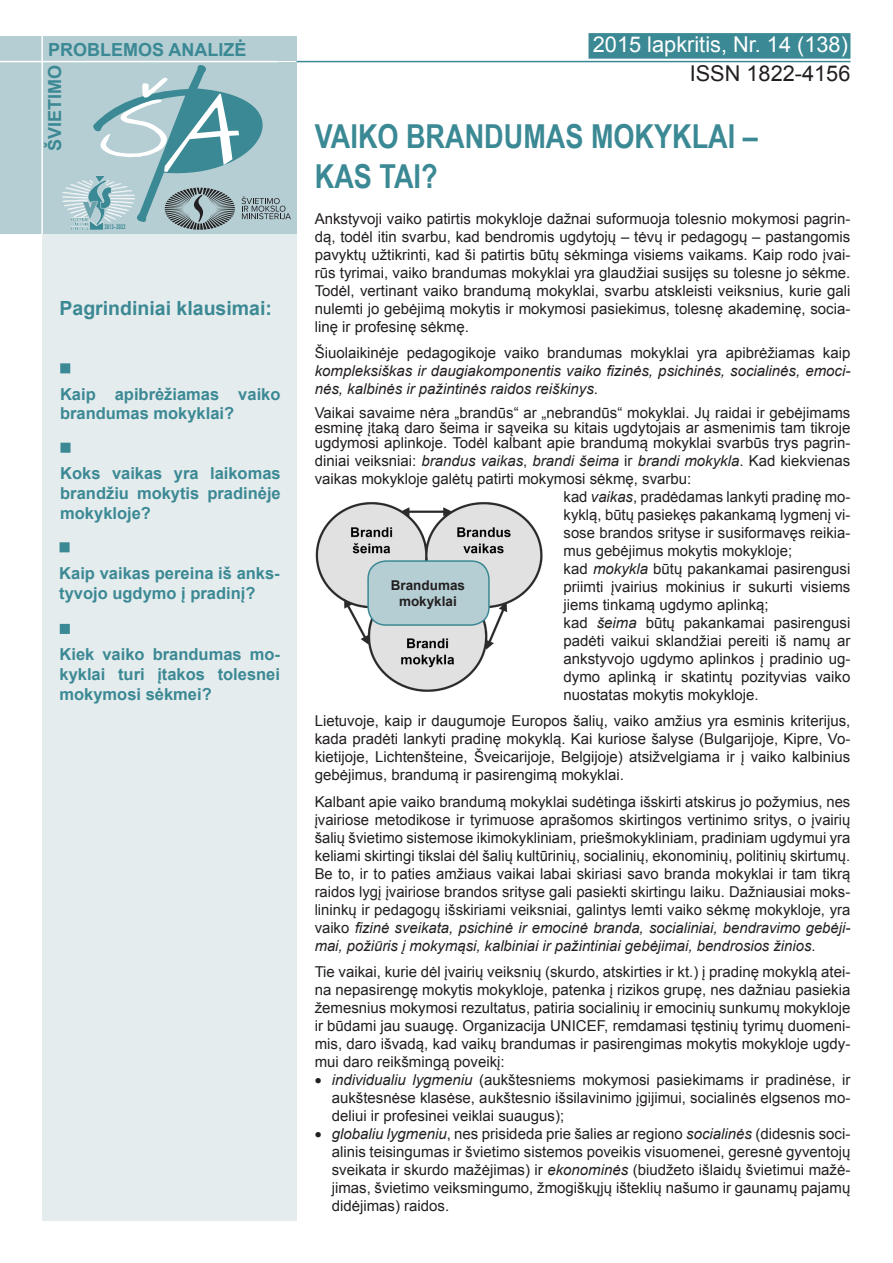
<style>
.page{position:relative;width:893px;height:1263px;background:#fff}
.page>*{position:absolute;margin:0;border:0;box-sizing:border-box;transform-origin:0 0}
.t1{font:700 33px/39.6px "Arial Narrow";color:#3b8994}
.t2{font:21.75px "Arial";color:#fff}
.t3{font:21.75px "Arial";color:#231f20}
.t4{font:700 19.5px "Arial";color:#3b8994}
.t5{font:700 18px "Arial";color:#3b8994}
.A_BODY{font:700 16.5px/19.8px "Arial";color:#3b8994}
.A_BODY-2{font:15px/18px "Arial";color:#231f20;text-align:justify}
.A_BODY-3{font:italic 15px/18px "Arial";color:#231f20;text-align:justify}
.Pa12{font:700 13.5px "Arial";color:#231f20}
.Default{font:700 13.5px "Arial";color:#231f20}
.t6{font:700 6.75px "Gill Sans";letter-spacing:-.025em;color:#3b8994;scale:.67 1}
.s1{font-weight:400}
.s2{font-style:normal}
.s3{font-style:italic}
</style>
<div class="page">
<div style="left:43px;top:218px;width:254px;height:1002px;background:#e5ecee"></div>
<div style="left:0;top:37px;width:297px;height:197px;background:#b5ced3"></div>
<hr style="left:41px;top:4px;width:2px;height:230px;background:#fff">
<hr style="left:278px;top:61px;width:572px;height:1px;background:#3b8994">
<div style="left:588px;top:33px;width:262px;height:26px;background:#3b8994;border:2px solid #3b8994"></div>
<hr style="left:0;top:61px;width:297px;height:1px;background:#fff">
<div style="left:60px;top:363px;width:10px;height:10px;background:#3b8994;border:2px solid #3b8994"></div>
<div style="left:60px;top:542px;width:10px;height:10px;background:#3b8994;border:2px solid #3b8994"></div>
<div style="left:60px;top:443px;width:11px;height:10px;background:#3b8994;border:2px solid #3b8994"></div>
<div style="left:60px;top:624px;width:10px;height:10px;background:#3b8994;border:2px solid #3b8994"></div>
<svg style="left:93px;top:65px;width:198px;height:165px"></svg>
<div style="left:103px;top:224px;width:24px;height:6px;background:#b5ced3"></div>
<img style="left:315px;top:502px;width:228px;height:190px">
<div style="left:368px;top:561px;width:121px;height:64px;background:#b5ced3;border-radius:18px"></div>
<div style="left:367px;top:560px;width:123px;height:66px;border:2px solid #3b8994;border-radius:18px"></div>
<p class="t5" style="left:48px;top:38px;width:200px">PROBLEMOS ANALIZĖ</p>
<p class="t5" style="left:43px;top:151px;width:88px;rotate:-90deg">ŠVIETIMO</p>
<p class="t6" style="left:104px;top:223px;width:33px">2013<span class="s1">–</span>2022</p>
<p class="t4" style="left:60px;top:295px;width:214px">Pagrindiniai klausimai:</p>
<p class="A_BODY" style="left:60px;top:384px;width:222px">Kaip apibrėžiamas vaiko brandumas mokyklai?</p>
<p class="A_BODY" style="left:60px;top:464px;width:222px;text-align:justify">Koks vaikas yra laikomas brandžiu mokytis pradinėje mokykloje?</p>
<p class="A_BODY" style="left:59px;top:564px;width:222px">Kaip vaikas pereina iš anks&shy;tyvojo ugdymo į pradinį?</p>
<p class="A_BODY" style="left:60px;top:645px;width:222px;text-align:justify">Kiek vaiko brandumas mo&shy;kyklai turi įtakos tolesnei mokymosi sėkmei?</p>
<p class="t2" style="left:593px;top:30px;width:257px">2015 lapkritis, Nr. 14 (138)</p>
<p class="t3" style="left:690px;top:59px;width:162px">ISSN 1822-4156</p>
<p class="t1" style="left:315px;top:115px;width:444px">VAIKO BRANDUMAS MOKYKLAI –<br>KAS TAI?</p>
<p class="A_BODY-2" style="left:315px;top:210px;width:537px">Ankstyvoji vaiko patirtis mokykloje dažnai suformuoja tolesnio mokymosi pagrin&shy;dą, todėl itin svarbu, kad bendromis ugdytojų – tėvų ir pedagogų – pastangomis pavyktų užtikrinti, kad ši patirtis būtų sėkminga visiems vaikams. Kaip rodo įvai&shy;rūs tyrimai, vaiko brandumas mokyklai yra glaudžiai susijęs su tolesne jo sėkme.<br>Todėl, vertinant vaiko brandumą mokyklai, svarbu atskleisti veiksnius, kurie gali nulemti jo gebėjimą mokytis ir mokymosi pasiekimus, tolesnę akademinę, socia&shy;linę ir profesinę sėkmę.</p>
<p class="A_BODY-3" style="left:315px;top:344px;width:537px"><span class="s2">Šiuolaikinėje pedagogikoje vaiko brandumas mokyklai yra apibrėžiamas kaip </span>kompleksiškas ir daugiakomponentis vaiko fizinės, psichinės, socialinės, emoci&shy;nės, kalbinės ir pažintinės raidos reiškinys<span class="s2">.</span></p>
<p class="A_BODY-2" style="left:315px;top:405px;width:537px;line-height:15px">Vaikai savaime nėra „brandūs“ ar „nebrandūs“ mokyklai. Jų raidai ir gebėjimams esminę įtaką daro šeima ir sąveika su kitais ugdytojais ar asmenimis tam tikroje ugdymosi aplinkoje. Todėl kalbant apie brandumą mokyklai svarbūs trys pagrin-</p>
<p class="A_BODY-2" style="left:315px;top:452px;width:537px">diniai veiksniai: <span class="s3">brandus vaikas</span>, <span class="s3">brandi šeima</span> ir <span class="s3">brandi mokykla</span>. Kad kiekvienas vaikas mokykloje galėtų patirti mokymosi sėkmę, svarbu:</p>
<p class="A_BODY-2" style="left:564px;top:488px;width:288px">kad <span class="s3">vaikas</span>, pradėdamas lankyti pradinę mo&shy;kyklą, būtų pasiekęs pakankamą lygmenį vi&shy;sose brandos srityse ir susiformavęs reikia&shy;mus gebėjimus mokytis mokykloje;</p>
<p class="A_BODY-2" style="left:564px;top:560px;width:288px">kad <span class="s3">mokykla</span> būtų pakankamai pasirengusi priimti įvairius mokinius ir sukurti visiems jiems tinkamą ugdymo aplinką;</p>
<p class="A_BODY-2" style="left:564px;top:614px;width:288px">kad <span class="s3">šeima</span> būtų pakankamai pasirengusi padėti vaikui sklandžiai pereiti iš namų ar ankstyvojo ugdymo aplinkos į pradinio ug&shy;dymo aplinką ir skatintų pozityvias vaiko nuostatas mokytis mokykloje.</p>
<p class="A_BODY-2" style="left:315px;top:712px;width:537px">Lietuvoje, kaip ir daugumoje Europos šalių, vaiko amžius yra esminis kriterijus, kada pradėti lankyti pradinę mokyklą. Kai kuriose šalyse (Bulgarijoje, Kipre, Vo&shy;kietijoje, Lichtenšteine, Šveicarijoje, Belgijoje) atsižvelgiama ir į vaiko kalbinius gebėjimus, brandumą ir pasirengimą mokyklai.</p>
<p class="A_BODY-2" style="left:315px;top:793px;width:537px">Kalbant apie vaiko brandumą mokyklai sudėtinga išskirti atskirus jo požymius, nes įvairiose metodikose ir tyrimuose aprašomos skirtingos vertinimo sritys, o įvairių šalių švietimo sistemose ikimokykliniam, priešmokykliniam, pradiniam ugdymui yra keliami skirtingi tikslai dėl šalių kultūrinių, socialinių, ekonominių, politinių skirtumų.<br>Be to, ir to paties amžiaus vaikai labai skiriasi savo branda mokyklai ir tam tikrą raidos lygį įvairiose brandos srityse gali pasiekti skirtingu laiku. Dažniausiai moks&shy;lininkų ir pedagogų išskiriami veiksniai, galintys lemti vaiko sėkmę mokykloje, yra vaiko <span class="s3">fizinė sveikata, psichinė ir emocinė branda, socialiniai, bendravimo gebėji&shy;mai, požiūris į mokymąsi, kalbiniai ir pažintiniai gebėjimai, bendrosios žinios</span>.</p>
<p class="A_BODY-2" style="left:315px;top:963px;width:537px">Tie vaikai, kurie dėl įvairių veiksnių (skurdo, atskirties ir kt.) į pradinę mokyklą atei&shy;na nepasirengę mokytis mokykloje, patenka į rizikos grupę, nes dažniau pasiekia žemesnius mokymosi rezultatus, patiria socialinių ir emocinių sunkumų mokykloje ir būdami jau suaugę. Organizacija UNICEF, remdamasi tęstinių tyrimų duomeni&shy;mis, daro išvadą, kad vaikų brandumas ir pasirengimas mokytis mokykloje ugdy&shy;mui daro reikšmingą poveikį:</p>
<p class="A_BODY-2" style="left:332px;top:1071px;width:520px;text-indent:-17px">• <span class="s3">individualiu lygmeniu</span> (aukštesniems mokymosi pasiekimams ir pradinėse, ir aukštesnėse klasėse, aukštesnio išsilavinimo įgijimui, socialinės elgsenos mo&shy;deliui ir profesinei veiklai suaugus);</p>
<p class="A_BODY-2" style="left:332px;top:1125px;width:520px;text-indent:-17px">• <span class="s3">globaliu lygmeniu</span>, nes prisideda prie šalies ar regiono <span class="s3">socialinės</span> (didesnis soci&shy;alinis teisingumas ir švietimo sistemos poveikis visuomenei, geresnė gyventojų sveikata ir skurdo mažėjimas) ir <span class="s3">ekonominės</span> (biudžeto išlaidų švietimui mažė&shy;jimas, švietimo veiksmingumo, žmogiškųjų išteklių našumo ir gaunamų pajamų didėjimas) raidos.</p>
<p class="Pa12" style="left:391px;top:576px;width:76px">Brandumas</p>
<p class="Default" style="left:399px;top:592px;width:59px">mokyklai</p>
</div>
